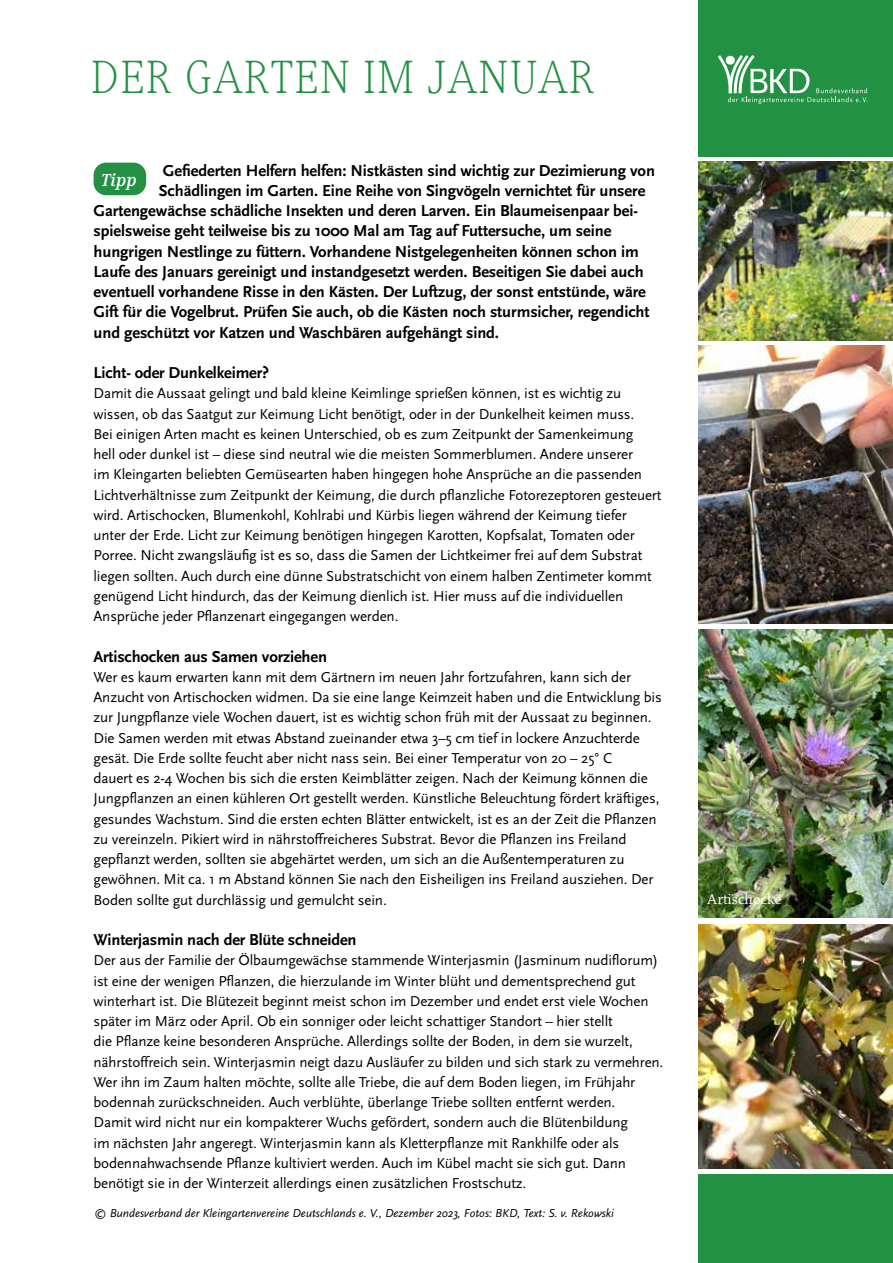
<style>
.page{position:relative;width:893px;height:1263px;background:#fff}
.page>*{position:absolute;margin:0;border:0;box-sizing:border-box;transform-origin:0 0}
.t1{font:100 48px "Generis Serif Pro";letter-spacing:.02em;color:#239144}
.t2{font:italic 700 18px "Generis Serif Std";color:#fff}
.t3{font:700 16.5px "Scala Sans";letter-spacing:-.005em;color:#000}
.t4{font:15px/20.2px "Scala Sans";letter-spacing:-.01em;color:#000}
.t5{font:15px "Scala";color:#fff}
.t6{font:italic 12px "Scala Sans";color:#000}
</style>
<div class="page">
<img style="left:699px;top:925px;width:194px;height:244px">
<div style="left:94px;top:163px;width:52px;height:32px;background:#239144;border-radius:13px"></div>
<img style="left:699px;top:346px;width:194px;height:277px">
<img style="left:699px;top:162px;width:194px;height:178px">
<img style="left:699px;top:629px;width:194px;height:289px">
<div style="left:699px;top:0;width:194px;height:156px;background:#239144"></div>
<div style="left:699px;top:1174px;width:194px;height:89px;background:#239144"></div>
<svg style="left:718px;top:55px;width:150px;height:49px"></svg>
<h1 class="t1" style="left:91px;top:50px;width:505px">DER GARTEN IM JANUAR</h1>
<p class="t3" style="left:163px;top:161px;width:494px">Gefiederten Helfern helfen: Nistkästen sind wichtig zur Dezimierung von</p>
<p class="t3" style="left:159px;top:182px;width:488px">Schädlingen im Garten. Eine Reihe von Singvögeln vernichtet für unsere</p>
<p class="t3" style="left:94px;top:202px;width:546px">Gartengewächse schädliche Insekten und deren Larven. Ein Blaumeisenpaar bei-</p>
<p class="t3" style="left:94px;top:222px;width:519px">spielsweise geht teilweise bis zu 1000 Mal am Tag auf Futtersuche, um seine</p>
<p class="t3" style="left:94px;top:242px;width:547px">hungrigen Nestlinge zu füttern. Vorhandene Nistgelegenheiten können schon im</p>
<p class="t3" style="left:94px;top:262px;width:552px">Laufe des Januars gereinigt und instandgesetzt werden. Beseitigen Sie dabei auch</p>
<p class="t3" style="left:94px;top:283px;width:554px">eventuell vorhandene Risse in den Kästen. Der Luftzug, der sonst entstünde, wäre</p>
<p class="t3" style="left:94px;top:303px;width:557px">Gift für die Vogelbrut. Prüfen Sie auch, ob die Kästen noch sturmsicher, regendicht</p>
<p class="t3" style="left:94px;top:323px;width:407px">und geschützt vor Katzen und Waschbären aufgehängt sind.</p>
<p class="t3" style="left:94px;top:364px;width:177px">Licht- oder Dunkelkeimer?</p>
<p class="t4" style="left:94px;top:384px;width:569px">Damit die Aussaat gelingt und bald kleine Keimlinge sprießen können, ist es wichtig zu wissen, ob das Saatgut zur Keimung Licht benötigt, oder in der Dunkelheit keimen muss.<br>Bei einigen Arten macht es keinen Unterschied, ob es zum Zeitpunkt der Samenkeimung<br>hell oder dunkel ist – diese sind neutral wie die meisten Sommerblumen. Andere unserer<br>im Kleingarten beliebten Gemüsearten haben hingegen hohe Ansprüche an die passenden Lichtverhältnisse zum Zeitpunkt der Keimung, die durch pflanzliche Fotorezeptoren gesteuert wird. Artischocken, Blumenkohl, Kohlrabi und Kürbis liegen während der Keimung tiefer unter der Erde. Licht zur Keimung benötigen hingegen Karotten, Kopfsalat, Tomaten oder Porree. Nicht zwangsläufig ist es so, dass die Samen der Lichtkeimer frei auf dem Substrat liegen sollten. Auch durch eine dünne Substratschicht von einem halben Zentimeter kommt genügend Licht hindurch, das der Keimung dienlich ist. Hier muss auf die individuellen Ansprüche jeder Pflanzenart eingegangen werden.</p>
<p class="t3" style="left:94px;top:647px;width:235px">Artischocken aus Samen vorziehen</p>
<p class="t4" style="left:94px;top:667px;width:570px">Wer es kaum erwarten kann mit dem Gärtnern im neuen Jahr fortzufahren, kann sich der Anzucht von Artischocken widmen. Da sie eine lange Keimzeit haben und die Entwicklung bis zur Jungpflanze viele Wochen dauert, ist es wichtig schon früh mit der Aussaat zu beginnen.<br>Die Samen werden mit etwas Abstand zueinander etwa 3–5 cm tief in lockere Anzuchterde gesät. Die Erde sollte feucht aber nicht nass sein. Bei einer Temperatur von 20 – 25° C<br>dauert es 2-4 Wochen bis sich die ersten Keimblätter zeigen. Nach der Keimung können die Jungpflanzen an einen kühleren Ort gestellt werden. Künstliche Beleuchtung fördert kräftiges, gesundes Wachstum. Sind die ersten echten Blätter entwickelt, ist es an der Zeit die Pflanzen zu vereinzeln. Pikiert wird in nährstoffreicheres Substrat. Bevor die Pflanzen ins Freiland gepflanzt werden, sollten sie abgehärtet werden, um sich an die Außentemperaturen zu gewöhnen. Mit ca. 1 m Abstand können Sie nach den Eisheiligen ins Freiland ausziehen. Der Boden sollte gut durchlässig und gemulcht sein.</p>
<p class="t3" style="left:94px;top:931px;width:265px">Winterjasmin nach der Blüte schneiden</p>
<p class="t4" style="left:94px;top:951px;width:571px">Der aus der Familie der Ölbaumgewächse stammende Winterjasmin (Jasminum nudiflorum) ist eine der wenigen Pflanzen, die hierzulande im Winter blüht und dementsprechend gut winterhart ist. Die Blütezeit beginnt meist schon im Dezember und endet erst viele Wochen später im März oder April. Ob ein sonniger oder leicht schattiger Standort – hier stellt<br>die Pflanze keine besonderen Ansprüche. Allerdings sollte der Boden, in dem sie wurzelt, nährstoffreich sein. Winterjasmin neigt dazu Ausläufer zu bilden und sich stark zu vermehren.<br>Wer ihn im Zaum halten möchte, sollte alle Triebe, die auf dem Boden liegen, im Frühjahr bodennah zurückschneiden. Auch verblühte, überlange Triebe sollten entfernt werden.<br>Damit wird nicht nur ein kompakterer Wuchs gefördert, sondern auch die Blütenbildung<br>im nächsten Jahr angeregt. Winterjasmin kann als Kletterpflanze mit Rankhilfe oder als bodennahwachsende Pflanze kultiviert werden. Auch im Kübel macht sie sich gut. Dann benötigt sie in der Winterzeit allerdings einen zusätzlichen Frostschutz.</p>
<p class="t2" style="left:101px;top:170px;width:37px">Tipp</p>
<p class="t6" style="left:95px;top:1206px;width:521px">© Bundesverband der Kleingartenvereine Deutschlands e. V., Dezember 2023, Fotos: BKD, Text: S. v. Rekowski</p>
<p class="t5" style="left:707px;top:890px;width:76px">Artischocke</p>
</div>
